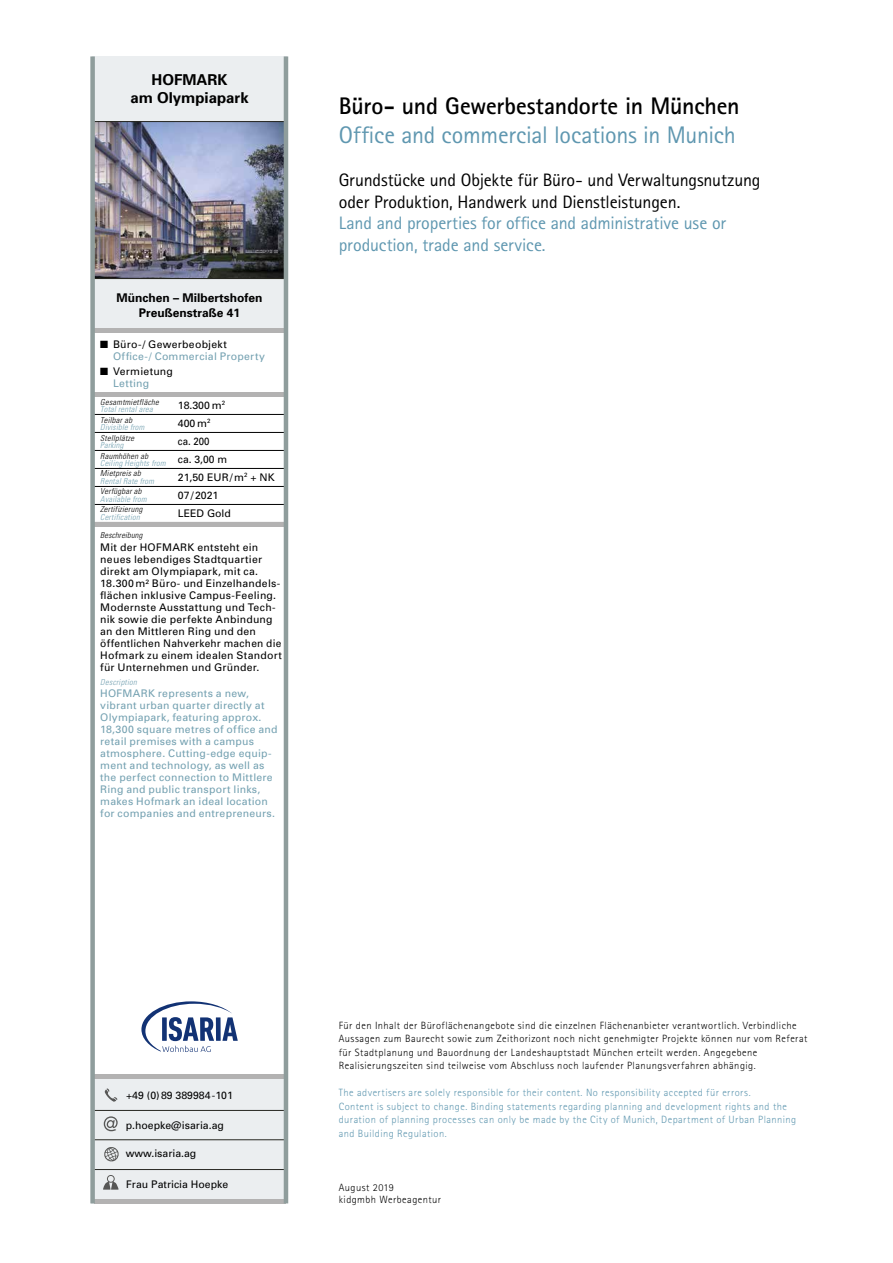
<style>
.page{position:relative;width:893px;height:1263px;background:#fff}
.page>*{position:absolute;margin:0;border:0;box-sizing:border-box;transform-origin:0 0}
.t1{font:24px "Rotis Sans Serif";letter-spacing:-.01em;color:#5f97b0}
.t2{font:700 24px "Rotis Sans Serif";letter-spacing:-.01em;color:#000}
.t3{font:18px/21.6px "Rotis Sans Serif";letter-spacing:-.01em;color:#000}
.t4{font:18px/21.6px "Rotis Sans Serif";letter-spacing:-.005em;color:#5f97b0}
.t5{font:700 15px/18px "Univers";color:#000;text-align:center}
.t6{font:700 12px/15px "Univers";color:#000;text-align:center}
.t7{font:300 10.5px/13.5px "Rotis Sans Serif";letter-spacing:.04em;color:#000}
.t8{font:10.5px/12px "Univers";letter-spacing:.025em;color:#74a1b1}
.t9{font:10.5px/12px "Univers";letter-spacing:.02em;color:#000}
.t10{font:300 10.5px/13.5px "Rotis Sans Serif";letter-spacing:.045em;color:#5f97b0}
.t11{font:10.5px/18px "Univers";color:#000}
.t12{font:italic 300 condensed 8.25px "Univers";letter-spacing:.03em;color:#74a1b1}
.t13{font:italic 300 condensed 8.25px "Univers";letter-spacing:.03em;color:#000}
.s1{color:#000}
.s2{color:#74a1b1}
</style>
<div class="page">
<div style="left:92px;top:56px;width:195px;height:275px;background:#ebeef0"></div>
<div style="left:91px;top:1077px;width:195px;height:126px;background:#ebeef0"></div>
<svg style="left:141px;top:1001px;width:97px;height:51px"></svg>
<img style="left:95px;top:122px;width:189px;height:156px">
<svg style="left:105px;top:1088px;width:12px;height:14px"></svg>
<svg style="left:104px;top:1116px;width:14px;height:15px"></svg>
<svg style="left:104px;top:1147px;width:15px;height:15px"></svg>
<svg style="left:103px;top:1175px;width:16px;height:14px"></svg>
<hr style="left:94px;top:278px;width:191px;height:1px;background:#272721">
<hr style="left:94px;top:121px;width:191px;height:1px;background:#272721">
<hr style="left:94px;top:1110px;width:191px;height:1px;background:#272721">
<hr style="left:94px;top:1139px;width:191px;height:1px;background:#272721">
<hr style="left:94px;top:1169px;width:191px;height:1px;background:#272721">
<hr style="left:94px;top:414px;width:191px;height:1px;background:#000">
<hr style="left:94px;top:432px;width:191px;height:1px;background:#000">
<hr style="left:94px;top:450px;width:191px;height:1px;background:#000">
<hr style="left:94px;top:468px;width:191px;height:1px;background:#000">
<hr style="left:94px;top:486px;width:191px;height:1px;background:#000">
<hr style="left:94px;top:504px;width:191px;height:1px;background:#000">
<div style="left:94px;top:392px;width:191px;height:5px;background:#b3b2b2"></div>
<hr style="left:94px;top:329px;width:191px;height:4px;background:#b3b2b2">
<hr style="left:94px;top:522px;width:191px;height:4px;background:#b3b2b2">
<div style="left:94px;top:1074px;width:191px;height:5px;background:#b3b2b2"></div>
<hr style="left:94px;top:1199px;width:191px;height:4px;background:#b3b2b2">
<div style="left:90px;top:56px;width:5px;height:1147px;background:#8f9d9c"></div>
<hr style="left:284px;top:56px;width:4px;height:1147px;background:#8f9d9c">
<h3 class="t5" style="left:130px;top:71px;width:120px">HOFMARK<br>am Olympiapark</h3>
<p class="t6" style="left:117px;top:290px;width:148px">München – Milbertshofen<br>Preußenstraße 41</p>
<p class="t8" style="left:113px;top:338px;width:153px;text-indent:-13px"><span class="s1">■ Büro-/ Gewerbeobjekt<br></span>Office-/ Commercial Property</p>
<p class="t9" style="left:113px;top:365px;width:61px;text-indent:-13px">■ Vermietung<br><span class="s2">Letting</span></p>
<p class="t13" style="left:100px;top:397px;width:60px">Gesamtmietfläche</p>
<p class="t12" style="left:100px;top:404px;width:54px">Total rental area</p>
<p class="t13" style="left:100px;top:415px;width:33px">Teilbar ab</p>
<p class="t12" style="left:100px;top:422px;width:46px">Divisible from</p>
<p class="t13" style="left:100px;top:433px;width:35px">Stellplätze</p>
<p class="t12" style="left:100px;top:440px;width:25px">Parking</p>
<p class="t13" style="left:100px;top:451px;width:49px">Raumhöhen ab</p>
<p class="t12" style="left:100px;top:458px;width:67px">Ceiling Heights from</p>
<p class="t13" style="left:100px;top:469px;width:42px">Mietpreis ab</p>
<p class="t12" style="left:100px;top:476px;width:55px">Rental Rate from</p>
<p class="t13" style="left:100px;top:487px;width:43px">Verfügbar ab</p>
<p class="t12" style="left:100px;top:494px;width:48px">Available from</p>
<p class="t13" style="left:100px;top:505px;width:44px">Zertifizierung</p>
<p class="t12" style="left:100px;top:512px;width:41px">Certification</p>
<p class="t11" style="left:178px;top:396px;width:98px">18.300 m<sup>2<br></sup>400 m<sup>2<br></sup>ca. 200<br>ca. 3,00 m<br>21,50 EUR/m<sup>2</sup> + NK<br>07/2021<br>LEED Gold</p>
<p class="t13" style="left:100px;top:530px;width:44px">Beschreibung</p>
<p class="t9" style="left:100px;top:541px;width:183px">Mit der HOFMARK entsteht ein neues lebendiges Stadtquartier direkt am Olympiapark, mit ca.<br>18.300m² Büro- und Einzelhandels&shy;flächen inklusive Campus-Feeling.<br>Modernste Ausstattung und Tech&shy;nik sowie die perfekte Anbindung an den Mittleren Ring und den öffentlichen Nahverkehr machen die<br>Hofmark zu einem idealen Standort für Unternehmen und Gründer.</p>
<p class="t8" style="left:100px;top:688px;width:179px">HOFMARK represents a new, vibrant urban quarter directly at<br>Olympiapark, featuring approx.<br>18,300 square metres of office and retail premises with a campus atmosphere. Cutting-edge equip&shy;ment and technology, as well as the perfect connection to Mittlere<br>Ring and public transport links, makes Hofmark an ideal location for companies and entrepreneurs.</p>
<p class="t12" style="left:100px;top:677px;width:38px">Description</p>
<h1 class="t2" style="left:339px;top:91px;width:402px">Büro- und Gewerbestandorte in München</h1>
<h1 class="t1" style="left:339px;top:120px;width:399px">Office and commercial locations in Munich</h1>
<h2 class="t3" style="left:339px;top:169px;width:423px">Grundstücke und Objekte für Büro- und Verwaltungsnutzung oder Produktion, Handwerk und Dienstleistungen.</h2>
<h2 class="t4" style="left:339px;top:212px;width:389px">Land and properties for office and administrative use or production, trade and service.</h2>
<p class="t11" style="left:126px;top:1087px;width:108px">+49 (0)89 389984-101</p>
<p class="t11" style="left:126px;top:1116px;width:100px">p.hoepke@isaria.ag</p>
<p class="t11" style="left:126px;top:1145px;width:72px">www.isaria.ag</p>
<p class="t11" style="left:126px;top:1175px;width:104px">Frau Patricia Hoepke</p>
<p class="t7" style="left:339px;top:1018px;width:470px">Für den Inhalt der Büroflächenangebote sind die einzelnen Flächenanbieter verantwortlich. Verbindliche Aussagen zum Baurecht sowie zum Zeithorizont noch nicht genehmigter Projekte können nur vom Referat für Stadtplanung und Bauordnung der Landeshauptstadt München erteilt werden. Angegebene Realisierungszeiten sind teilweise vom Abschluss noch laufender Planungsverfahren abhängig.</p>
<p class="t10" style="left:339px;top:1086px;width:459px">The advertisers are solely responsible for their content. No responsibility accepted für errors.<br>Content is subject to change. Binding statements regarding planning and development rights and the duration of planning processes can only be made by the City of Munich, Department of Urban Planning and Building Regulation.</p>
<p class="t7" style="left:339px;top:1181px;width:104px;line-height:12.6px">August 2019<br>kidgmbh Werbeagentur</p>
</div>
